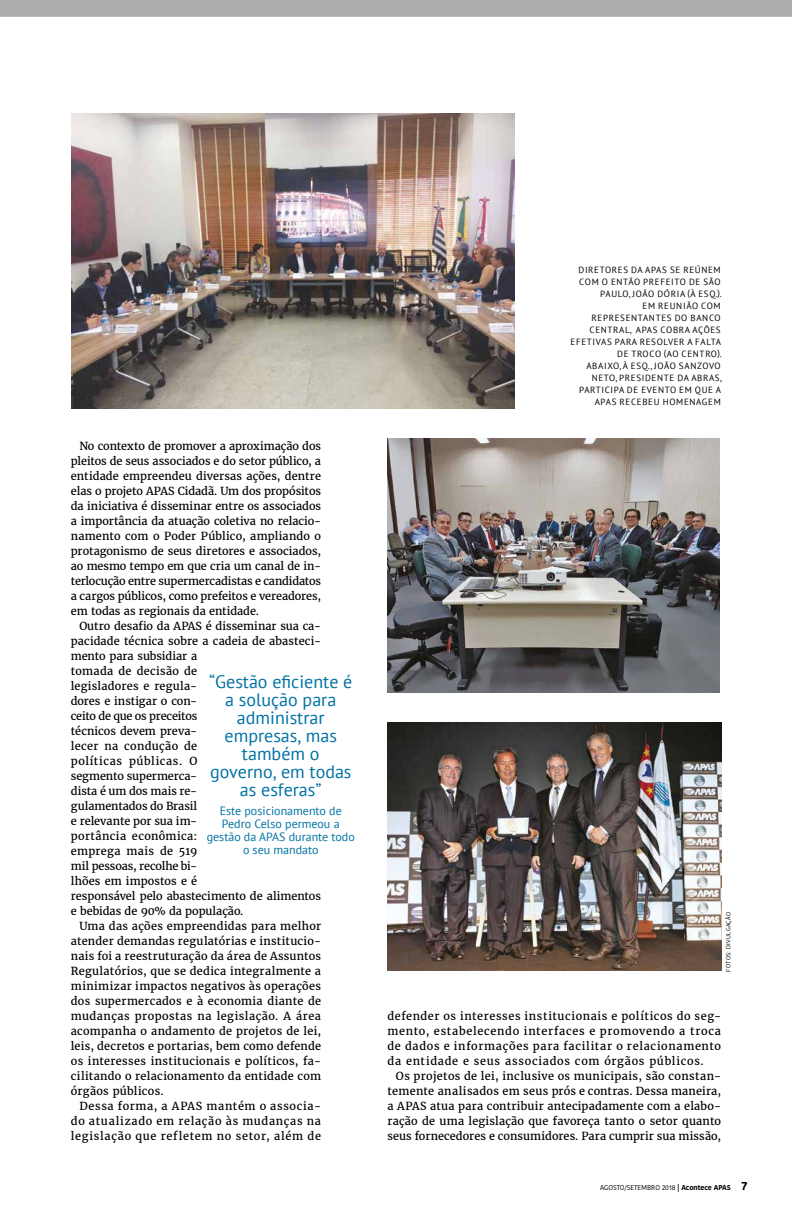
<style>
.page{position:relative;width:792px;height:1224px;background:#fff}
.page>*{position:absolute;margin:0;border:0;box-sizing:border-box;transform-origin:0 0}
.t1{font:18px/18px "PT Sans";color:#0072a4;text-align:center}
.t2{font:12px/13px "PT Sans";color:#0072a4;text-align:center}
.t3{font:11px/15px "Merriweather";letter-spacing:.005em;color:#000;text-align:justify}
.t4{font:9px/12px "PT Sans";letter-spacing:.075em;color:#000;text-align:right}
.t5{font:7px "Kohinoor Bangla";letter-spacing:-.005em;color:#000}
.t6{font:6px "PT Sans";letter-spacing:.07em;color:#000}
.s1{font-weight:700}
.s2{font-weight:700;font-size:12px}
</style>
<div class="page">
<div style="left:0;top:0;width:792px;height:17px;background:#acacac"></div>
<img style="left:387px;top:723px;width:334px;height:248px">
<img style="left:72px;top:113px;width:443px;height:296px">
<img style="left:387px;top:438px;width:333px;height:255px">
<p class="t3" style="left:71px;top:438px;width:252px;text-indent:9px">No contexto de promover a aproximação dos pleitos de seus associados e do setor público, a entidade empreendeu diversas ações, dentre elas o projeto APAS Cidadã. Um dos propósitos da iniciativa é disseminar entre os associados a importância da atuação coletiva no relacio&shy;namento com o Poder Público, ampliando o protagonismo de seus diretores e associados, ao mesmo tempo em que cria um canal de in&shy;terlocução entre supermercadistas e candidatos a cargos públicos, como prefeitos e vereadores, em todas as regionais da entidade.</p>
<p class="t3" style="left:71px;top:618px;width:252px;text-align:left;text-indent:9px">Outro desafio da APAS é disseminar sua ca&shy;pacidade técnica sobre a cadeia de abasteci&shy;mento para subsidiar a<br>tomada de decisão de<br>legisladores e regula-<br>dores e instigar o con-<br>ceito de que os preceitos<br>técnicos devem preva-<br>lecer na condução de<br>políticas públicas. O<br>segmento supermerca-<br>dista é um dos mais re-<br>gulamentados do Brasil<br>e relevante por sua im-<br>portância econômica:<br>emprega mais de 519<br>mil pessoas, recolhe bi-<br>lhões em impostos e é<br>responsável pelo abastecimento de alimentos e bebidas de 90% da população.</p>
<p class="t3" style="left:71px;top:918px;width:252px;text-indent:9px">Uma das ações empreendidas para melhor atender demandas regulatórias e institucio&shy;nais foi a reestruturação da área de Assuntos Regulatórios, que se dedica integralmente a minimizar impactos negativos às operações dos supermercados e à economia diante de mudanças propostas na legislação. A área acompanha o andamento de projetos de lei, leis, decretos e portarias, bem como defende os interesses institucionais e políticos, fa&shy;cilitando o relacionamento da entidade com órgãos públicos.</p>
<p class="t3" style="left:71px;top:1099px;width:252px;text-indent:9px">Dessa forma, a APAS mantém o associa&shy;do atualizado em relação às mudanças na legislação que refletem no setor, além de</p>
<h1 class="t1" style="left:209px;top:672px;width:145px">“Gestão eficiente é a solução para administrar empresas, mas também o governo, em todas as esferas”</h1>
<p class="t2" style="left:207px;top:804px;width:150px">Este posicionamento de<br>Pedro Celso permeou a gestão da APAS durante todo o seu mandato</p>
<p class="t4" style="left:571px;top:264px;width:153px">DIRETORES DA APAS SE REÚNEM<br>COM O ENTÃO PREFEITO DE SÃO<br>PAULO, JOÃO DÓRIA (À ESQ.).<br>EM REUNIÃO COM<br>REPRESENTANTES DO BANCO<br>CENTRAL, APAS COBRA AÇÕES<br>EFETIVAS PARA RESOLVER A FALTA<br>DE TROCO (AO CENTRO).<br>ABAIXO, À ESQ., JOÃO SANZOVO<br>NETO, PRESIDENTE DA ABRAS,<br>PARTICIPA DE EVENTO EM QUE A<br>APAS RECEBEU HOMENAGEM</p>
<p class="t6" style="left:725px;top:972px;width:61px;rotate:-90deg">FOTOS: DIVULGAÇÃO</p>
<p class="t3" style="left:387px;top:1008px;width:335px">defender os interesses institucionais e políticos do seg&shy;mento, estabelecendo interfaces e promovendo a troca de dados e informações para facilitar o relacionamento da entidade e seus associados com órgãos públicos.</p>
<p class="t3" style="left:387px;top:1068px;width:335px;text-indent:9px">Os projetos de lei, inclusive os municipais, são constan&shy;temente analisados em seus prós e contras. Dessa maneira, a APAS atua para contribuir antecipadamente com a elabo&shy;ração de uma legislação que favoreça tanto o setor quanto seus fornecedores e consumidores. Para cumprir sua missão,</p>
<p class="t5" style="left:600px;top:1182px;width:149px">AGOSTO/SETEMBRO 2018 <span class="s1">| Acontece APAS</span> <span class="s2">7</span></p>
</div>
